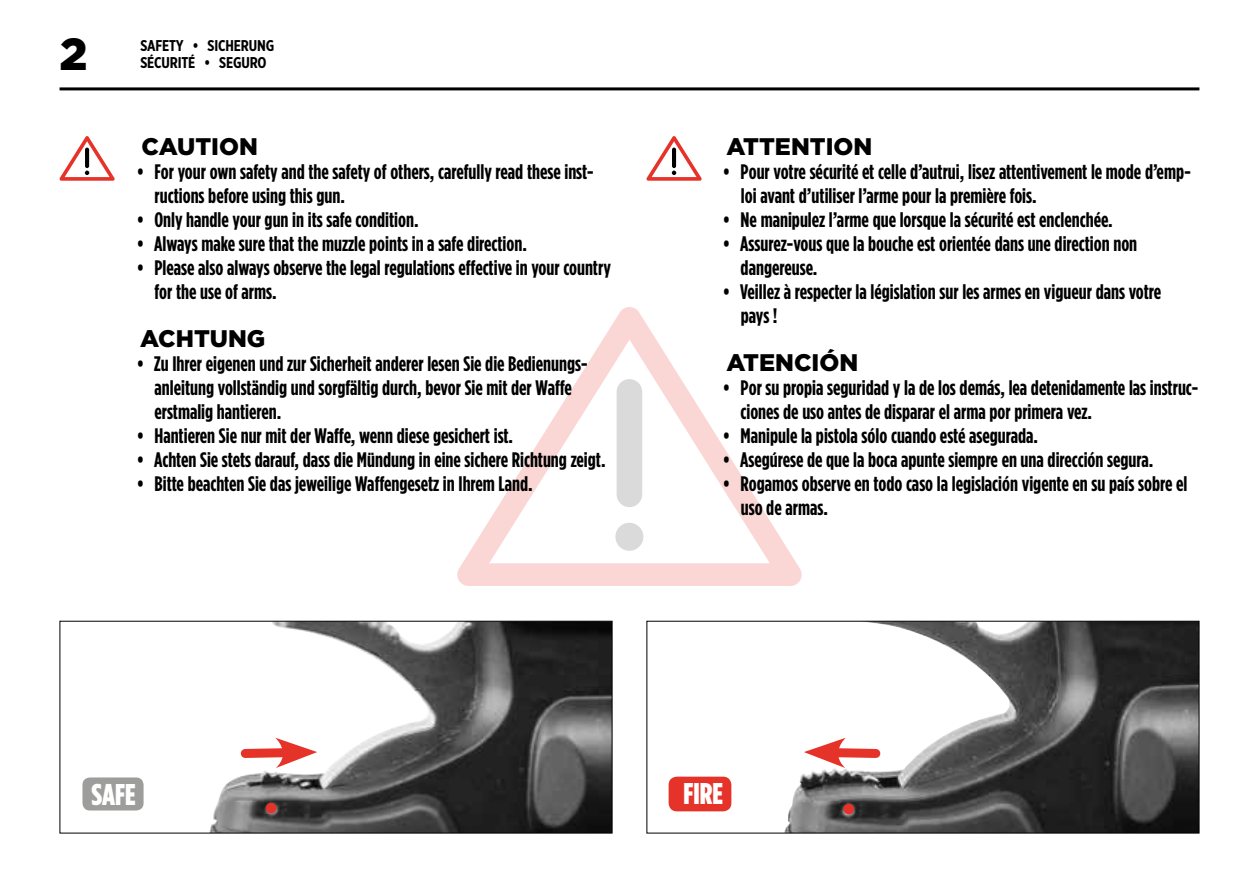
<style>
.page{position:relative;width:1259px;height:893px;background:#fff}
.page>*{position:absolute;margin:0;border:0;box-sizing:border-box;transform-origin:0 0}
.t1{font:900 45px "Gotham";color:#000}
.t2{font:900 30px "Gotham Condensed";color:#fff}
.t3{font:900 24px "Gotham";color:#000}
.t4{font:700 21px/24px "Gotham Condensed";color:#000}
.t5{font:700 15.6px "Gotham X Narrow";letter-spacing:-.01em;color:#000}
</style>
<div class="page">
<hr style="left:60px;top:87px;width:1139px;height:3px;background:#000">
<svg style="left:457px;top:307px;width:345px;height:279px"></svg>
<div style="left:616px;top:379px;width:26px;height:128px;background:#dadada;border-radius:13px"></div>
<div style="left:615px;top:523px;width:28px;height:28px;background:#dadada;border-radius:50%"></div>
<svg style="left:59px;top:136px;width:56px;height:45px"></svg>
<svg style="left:646px;top:136px;width:55px;height:45px"></svg>
<img style="left:210px;top:623px;width:400px;height:208px">
<div style="left:60px;top:621px;width:552px;height:212px;border:1px solid #000"></div>
<img style="left:784px;top:623px;width:413px;height:208px">
<div style="left:646px;top:621px;width:553px;height:212px;border:1px solid #000"></div>
<div style="left:82px;top:777px;width:62px;height:34px;background:#9d9d9c;border-radius:8px"></div>
<div style="left:81px;top:776px;width:64px;height:36px;border:2px solid #fff;border-radius:8px"></div>
<div style="left:668px;top:777px;width:63px;height:34px;background:#e63329;border-radius:8px"></div>
<svg style="left:804px;top:738px;width:81px;height:30px"></svg>
<div style="left:266px;top:803px;width:10px;height:10px;background:#e63329;border-radius:50%"></div>
<div style="left:843px;top:804px;width:11px;height:10px;background:#e63329;border-radius:50%"></div>
<svg style="left:236px;top:738px;width:81px;height:30px"></svg>
<h1 class="t1" style="left:60px;top:23px;width:30px">2</h1>
<p class="t5" style="left:140px;top:36px;width:135px">SAFETY • SICHERUNG</p>
<p class="t5" style="left:140px;top:53px;width:128px">SÉCURITÉ • SEGURO</p>
<p class="t3" style="left:141px;top:130px;width:118px">CAUTION</p>
<p class="t4" style="left:155px;top:160px;width:441px;text-indent:-18px">• For your own safety and the safety of others, carefully read these inst&shy;ructions before using this gun.</p>
<p class="t4" style="left:137px;top:208px;width:283px">• Only handle your gun in its safe condition.</p>
<p class="t4" style="left:137px;top:232px;width:392px">• Always make sure that the muzzle points in a safe direction.</p>
<p class="t4" style="left:155px;top:256px;width:458px;text-indent:-18px">• Please also always observe the legal regulations effective in your country for the use of arms.</p>
<p class="t3" style="left:140px;top:322px;width:127px">ACHTUNG</p>
<p class="t4" style="left:154px;top:352px;width:435px;text-indent:-18px">• Zu Ihrer eigenen und zur Sicherheit anderer lesen Sie die Bedienungs&shy;anleitung vollständig und sorgfältig durch, bevor Sie mit der Waffe erstmalig hantieren.</p>
<p class="t4" style="left:137px;top:424px;width:378px">• Hantieren Sie nur mit der Waffe, wenn diese gesichert ist.</p>
<p class="t4" style="left:137px;top:448px;width:470px">• Achten Sie stets darauf, dass die Mündung in eine sichere Richtung zeigt.</p>
<p class="t4" style="left:137px;top:472px;width:397px">• Bitte beachten Sie das jeweilige Waffengesetz in Ihrem Land.</p>
<p class="t3" style="left:726px;top:130px;width:147px">ATTENTION</p>
<p class="t4" style="left:741px;top:160px;width:452px;text-indent:-18px">• Pour votre sécurité et celle d’autrui, lisez attentivement le mode d’emp&shy;loi avant d’utiliser l’arme pour la première fois.</p>
<p class="t4" style="left:723px;top:208px;width:391px">• Ne manipulez l’arme que lorsque la sécurité est enclenchée.</p>
<p class="t4" style="left:740px;top:232px;width:398px;text-indent:-18px">• Assurez-vous que la bouche est orientée dans une direction non dangereuse.</p>
<p class="t4" style="left:740px;top:280px;width:422px;text-indent:-18px">• Veillez à respecter la législation sur les armes en vigueur dans votre pays !</p>
<p class="t3" style="left:726px;top:346px;width:133px">ATENCIÓN</p>
<p class="t4" style="left:740px;top:376px;width:459px;text-indent:-18px">• Por su propia seguridad y la de los demás, lea detenidamente las instruc&shy;ciones de uso antes de disparar el arma por primera vez.</p>
<p class="t4" style="left:723px;top:424px;width:317px">• Manipule la pistola sólo cuando esté asegurada.</p>
<p class="t4" style="left:723px;top:448px;width:432px">• Asegúrese de que la boca apunte siempre en una dirección segura.</p>
<p class="t4" style="left:741px;top:472px;width:448px;text-indent:-18px">• Rogamos observe en todo caso la legislación vigente en su país sobre el uso de armas.</p>
<h2 class="t2" style="left:92px;top:776px;width:46px">SAFE</h2>
<h2 class="t2" style="left:683px;top:776px;width:41px">FIRE</h2>
</div>
